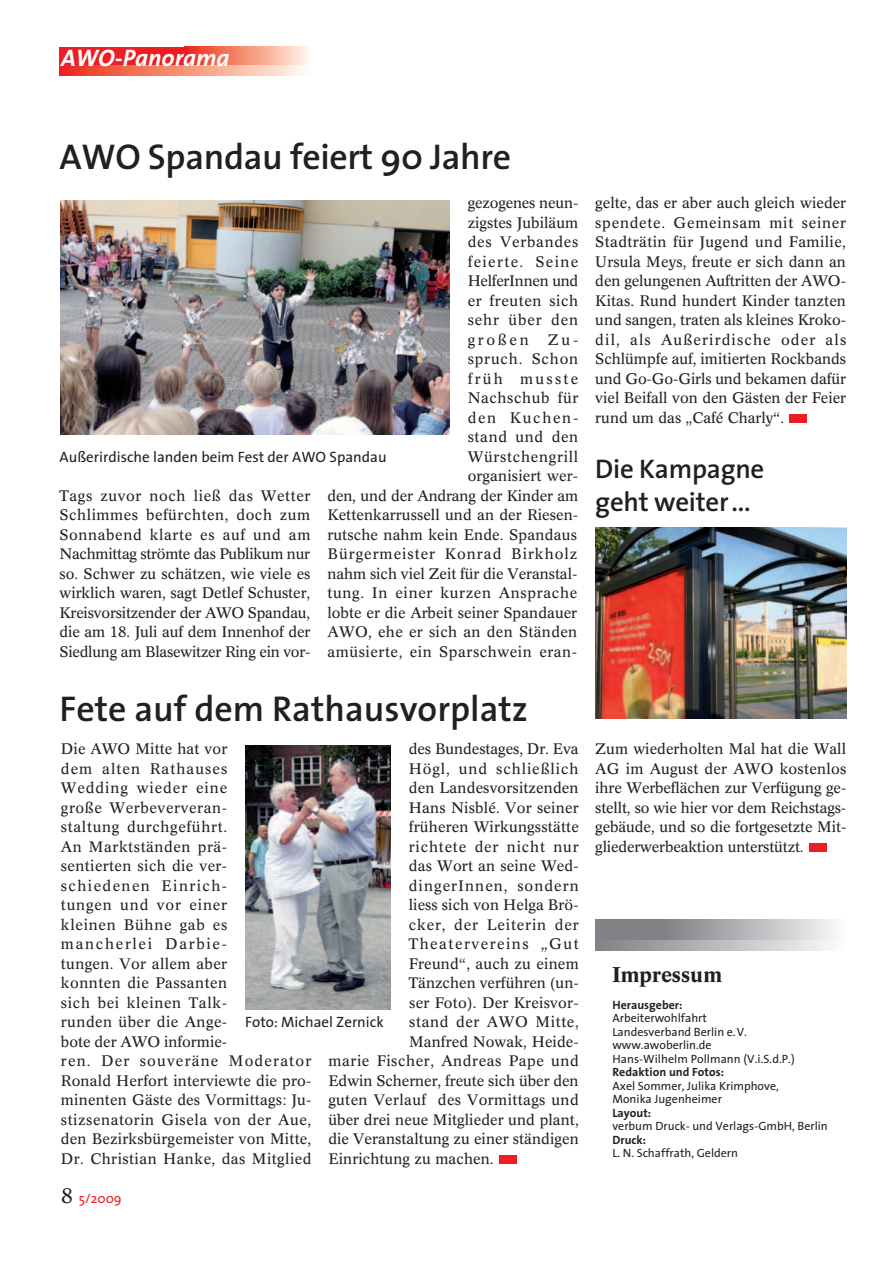
<style>
.page{position:relative;width:893px;height:1263px;background:#fff}
.page>*{position:absolute;margin:0;border:0;box-sizing:border-box;transform-origin:0 0}
.t1{font:600 36px "The Sans";color:#231f20}
.t2{font:600 27px/33px "The Sans";letter-spacing:-.01em;color:#231f20}
.t3{font:italic 700 24px "The Sans";color:#fff}
.t4{font:500 21px "Concorde BE";color:#231f20}
.t5{font:15px/19.5px "Concorde BE";letter-spacing:.015em;color:#231f20;text-align:justify}
.t6{font:15px/19.5px "Concorde BE";letter-spacing:.035em;color:#231f20}
.t7{font:15px "The Sans";color:#231f20}
.t8{font:15px "Concorde BE";letter-spacing:-.005em;color:#231f20}
.t9{font:15px "Concorde BE";letter-spacing:.04em;color:#231f20}
.t10{font:15px "Concorde BE";letter-spacing:.055em;color:#231f20}
.t11{font:15px "Concorde BE";letter-spacing:.06em;color:#231f20}
.t12{font:15px "Concorde BE";letter-spacing:.07em;color:#231f20}
.t13{font:15px "Concorde BE";letter-spacing:.1em;color:#231f20}
.t14{font:13.5px "The Sans";color:#ee1d23}
.t15{font:12px/13.5px "The Sans";color:#231f20}
.t16{font:700 12px "The Sans";color:#231f20}
.s1{font-family:"Concorde BE";font-size:21px;color:#231f20}
</style>
<div class="page">
<div style="left:60px;top:47px;width:129px;height:28px;background:#ee1d23"></div>
<svg style="left:185px;top:47px;width:123px;height:19px"></svg>
<svg style="left:69px;top:66px;width:234px;height:9px"></svg>
<div style="left:790px;top:414px;width:17px;height:9px;background:#ee1d23"></div>
<div style="left:500px;top:1155px;width:17px;height:9px;background:#ee1d23"></div>
<div style="left:595px;top:919px;width:95px;height:31px;background:#808285"></div>
<div style="left:663px;top:919px;width:183px;height:31px;background:linear-gradient(to right,#7e8084,#fafafb)"></div>
<svg style="left:620px;top:940px;width:224px;height:10px"></svg>
<img style="left:61px;top:201px;width:389px;height:234px">
<img style="left:245px;top:746px;width:146px;height:263px">
<div style="left:809px;top:843px;width:17px;height:9px;background:#ee1d23"></div>
<img style="left:595px;top:528px;width:251px;height:191px">
<h3 class="t3" style="left:61px;top:37px;width:170px">AWO-Panorama</h3>
<h1 class="t1" style="left:60px;top:126px;width:453px">AWO Spandau feiert 90 Jahre</h1>
<p class="t5" style="left:468px;top:193px;width:112px">gezogenes neun&shy;zigstes Jubiläum des Verbandes feierte. Seine HelferInnen und er freuten sich sehr über den großen</p>
<p class="t5" style="left:327px;top:330px;width:252px;text-align:right">Zu-<br>spruch. Schon<br>früh musste<br>Nachschub für<br>den Kuchen-<br>stand und den<br>Würstchengrill<br>organisiert wer-<br>den, und der Andrang der Kinder am<br>Kettenkarrussell und an der Riesen&shy;rutsche nahm kein Ende. Spandaus<br>Bürgermeister Konrad Birkholz nahm sich viel Zeit für die Veranstal&shy;tung. In einer kurzen Ansprache lobte er die Arbeit seiner Spandauer<br>AWO, ehe er sich an den Ständen amüsierte, ein Sparschwein eran-</p>
<p class="t7" style="left:60px;top:444px;width:329px">Außerirdische landen beim Fest der AWO Spandau</p>
<p class="t5" style="left:60px;top:486px;width:252px">Tags zuvor noch ließ das Wetter Schlimmes befürchten, doch zum Sonnabend klarte es auf und am Nachmittag strömte das Publikum nur so. Schwer zu schätzen, wie viele es wirklich waren, sagt Detlef Schuster, Kreisvorsitzender der AWO Spandau, die am 18. Juli auf dem Innenhof der Siedlung am Blasewitzer Ring ein vor-</p>
<h1 class="t1" style="left:60px;top:678px;width:470px">Fete auf dem Rathausvorplatz</h1>
<p class="t6" style="left:61px;top:739px;width:252px">Die AWO Mitte hat vor<br>dem alten Rathauses<br>Wedding wieder eine<br>große Werbeververan-<br>staltung durchgeführt.<br>An Marktständen prä-<br>sentierten sich die ver&shy;schiedenen Einrich-<br>tungen und vor einer<br>kleinen Bühne gab es mancherlei Darbie-<br>tungen. Vor allem aber<br>konnten die Passanten<br>sich bei kleinen Talk-<br>runden über die Ange-<br>bote der AWO informie-<br>ren. Der souveräne Moderator<br>Ronald Herfort interviewte die pro&shy;minenten Gäste des Vormittags: Ju&shy;stizsenatorin Gisela von der Aue, den Bezirksbürgemeister von Mitte,<br>Dr. Christian Hanke, das Mitglied</p>
<p class="t8" style="left:409px;top:740px;width:171px">des Bundestages, Dr. Eva</p>
<p class="t11" style="left:409px;top:760px;width:171px">Högl, und schließlich</p>
<p class="t5" style="left:409px;top:778px;width:171px">den Landesvorsitzenden</p>
<p class="t5" style="left:409px;top:798px;width:171px">Hans Nisblé. Vor seiner</p>
<p class="t5" style="left:409px;top:817px;width:172px">früheren Wirkungsstätte</p>
<p class="t10" style="left:409px;top:838px;width:171px">richtete der nicht nur</p>
<p class="t5" style="left:409px;top:856px;width:171px">das Wort an seine Wed-</p>
<p class="t12" style="left:409px;top:877px;width:172px">dingerInnen, sondern</p>
<p class="t5" style="left:409px;top:895px;width:171px">liess sich von Helga Brö-</p>
<p class="t10" style="left:409px;top:916px;width:171px">cker, der Leiterin der</p>
<p class="t13" style="left:409px;top:935px;width:171px">Theatervereins „Gut</p>
<p class="t5" style="left:409px;top:954px;width:171px">Freund“, auch zu einem</p>
<p class="t5" style="left:409px;top:973px;width:171px">Tänzchen verführen (un-</p>
<p class="t5" style="left:409px;top:993px;width:171px">ser Foto). Der Kreisvor-</p>
<p class="t9" style="left:409px;top:1013px;width:171px">stand der AWO Mitte,</p>
<p class="t5" style="left:409px;top:1032px;width:171px">Manfred Nowak, Heide-</p>
<p class="t9" style="left:328px;top:1052px;width:252px">marie Fischer, Andreas Pape und</p>
<p class="t8" style="left:328px;top:1072px;width:252px">Edwin Scherner, freute sich über den</p>
<p class="t5" style="left:328px;top:1090px;width:252px">guten Verlauf des Vormittags und</p>
<p class="t5" style="left:328px;top:1110px;width:252px">über drei neue Mitglieder und plant,</p>
<p class="t5" style="left:328px;top:1129px;width:252px">die Veranstaltung zu einer ständigen</p>
<p class="t5" style="left:328px;top:1149px;width:167px">Einrichtung zu machen.</p>
<p class="t7" style="left:245px;top:1010px;width:140px">Foto: Michael Zernick</p>
<p class="t14" style="left:61px;top:1187px;width:62px"><span class="s1">8</span> 5/2009</p>
<p class="t5" style="left:595px;top:193px;width:252px">gelte, das er aber auch gleich wieder spendete. Gemeinsam mit seiner Stadträtin für Jugend und Familie, Ursula Meys, freute er sich dann an den gelungenen Auftritten der AWO-Kitas. Rund hundert Kinder tanzten und sangen, traten als kleines Kroko&shy;dil, als Außerirdische oder als Schlümpfe auf, imitierten Rockbands und Go-Go-Girls und bekamen dafür viel Beifall von den Gästen der Feier rund um das „Café Charly“.</p>
<h2 class="t2" style="left:595px;top:451px;width:171px">Die Kampagne geht weiter ...</h2>
<p class="t5" style="left:595px;top:739px;width:253px">Zum wiederholten Mal hat die Wall AG im August der AWO kostenlos ihre Werbeflächen zur Verfügung ge&shy;stellt, so wie hier vor dem Reichstags&shy;gebäude, und so die fortgesetzte Mit&shy;gliederwerbeaktion unterstützt.</p>
<h3 class="t4" style="left:612px;top:962px;width:111px">Impressum</h3>
<p class="t16" style="left:612px;top:995px;width:72px">Herausgeber:</p>
<p class="t15" style="left:612px;top:1011px;width:184px">Arbeiterwohlfahrt<br>Landesverband Berlin e.V. www.awoberlin.de<br>Hans-Wilhelm Pollmann (V.i.S.d.P.)</p>
<p class="t16" style="left:612px;top:1062px;width:113px">Redaktion und Fotos:</p>
<p class="t15" style="left:612px;top:1079px;width:168px">Axel Sommer, Julika Krimphove,<br>Monika Jugenheimer</p>
<p class="t16" style="left:612px;top:1103px;width:40px">Layout:</p>
<p class="t15" style="left:612px;top:1119px;width:217px">verbum Druck- und Verlags-GmbH, Berlin</p>
<p class="t16" style="left:612px;top:1130px;width:35px">Druck:</p>
<p class="t15" style="left:612px;top:1146px;width:127px">L. N. Schaffrath, Geldern</p>
</div>
